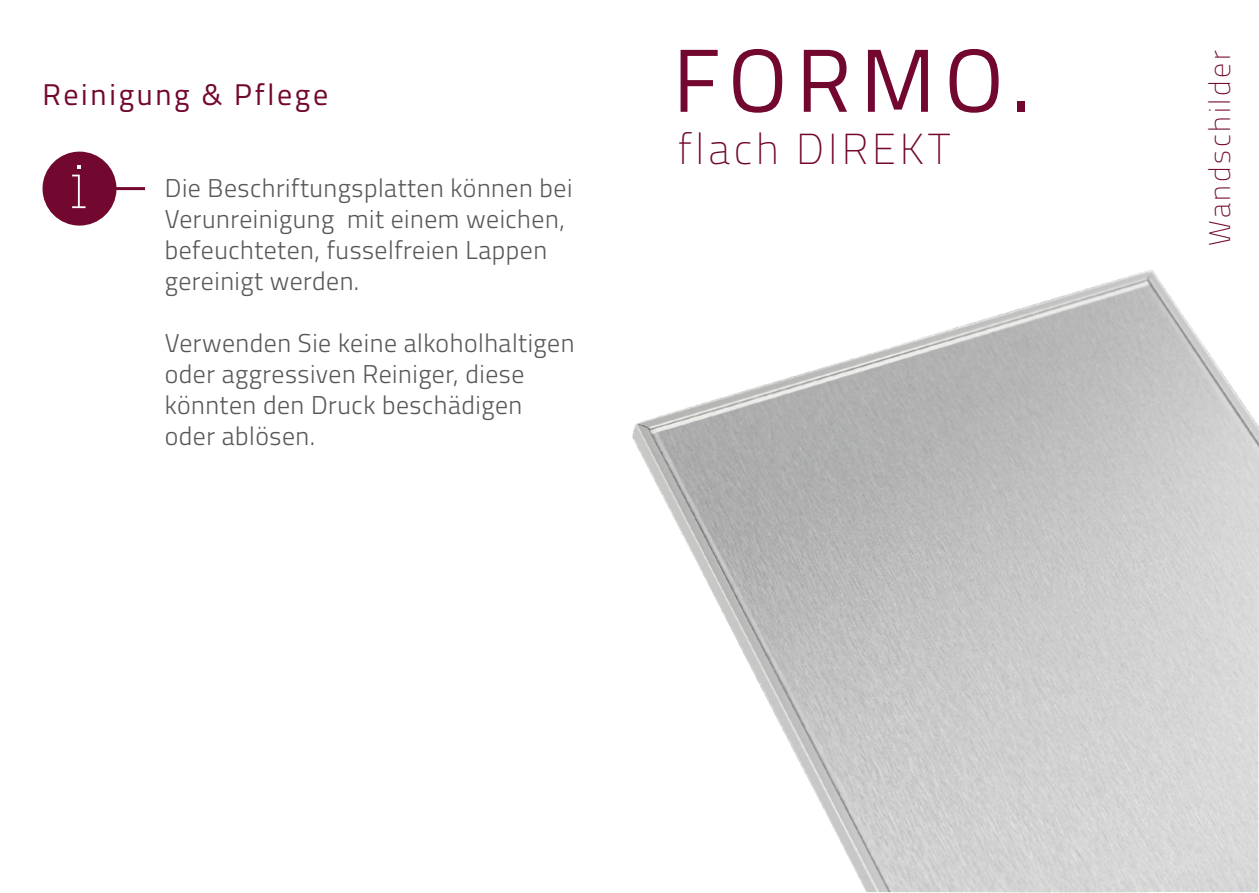
<style>
.page{position:relative;width:1259px;height:893px;background:#fff}
.page>*{position:absolute;margin:0;border:0;box-sizing:border-box;transform-origin:0 0}
.Titel{font:89.4px "Titillium";letter-spacing:.1em;color:#72072f}
.Subline{font:100 43.2px "Titillium";letter-spacing:.09em;color:#72072f}
.Balkentext_Fett{font:30px "Titillium";letter-spacing:.09em;color:#72072f}
.Balkentext_Thin{font:100 30px "Titillium";letter-spacing:.09em;color:#72072f}
.Fliesstext{font:300 25.8px/30.9px "Titillium";letter-spacing:.02em;color:#57585a}
</style>
<div class="page">
<img style="left:632px;top:269px;width:627px;height:623px">
<div style="left:43px;top:152px;width:73px;height:74px;background:#72072f;border-radius:37px"></div>
<svg style="left:72px;top:175px;width:14px;height:33px"></svg>
<svg style="left:77px;top:165px;width:4px;height:4px"></svg>
<p class="Balkentext_Fett" style="left:43px;top:72px;width:287px">Reinigung &amp; Pflege</p>
<p class="Fliesstext" style="left:165px;top:171px;width:409px">Die Beschriftungsplatten können bei<br>Verunreinigung mit einem weichen, befeuchteten, fusselfreien Lappen gereinigt werden.</p>
<p class="Fliesstext" style="left:165px;top:326px;width:411px">Verwenden Sie keine alkoholhaltigen oder aggressiven Reiniger, diese könnten den Druck beschädigen oder ablösen.</p>
<p class="Titel" style="left:673px;top:15px;width:359px">FORMO.</p>
<p class="Subline" style="left:678px;top:118px;width:274px">flach DIREKT</p>
<p class="Balkentext_Thin" style="left:1198px;top:246px;width:197px;rotate:-90deg">Wandschilder</p>
</div>
